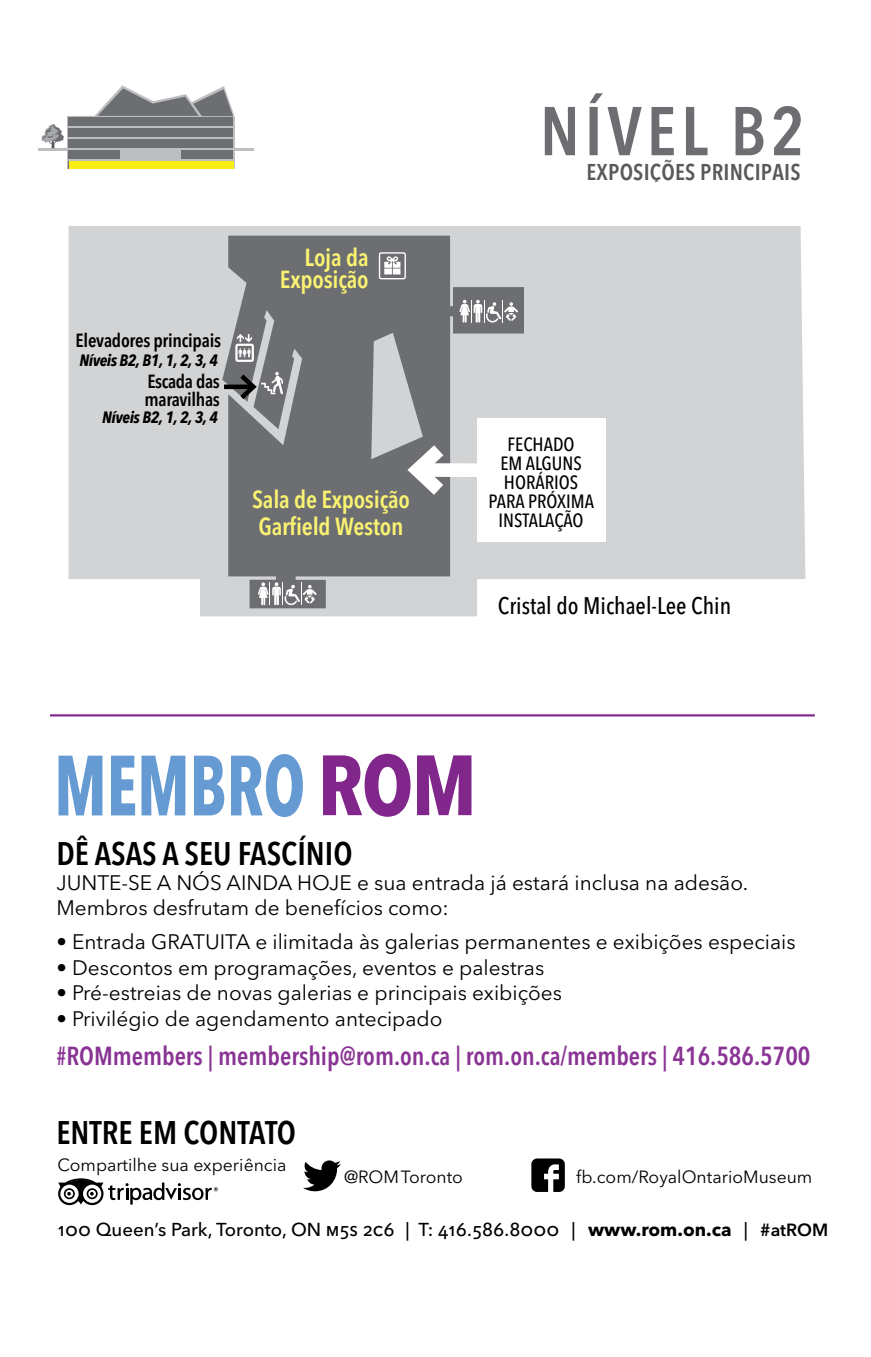
<style>
.page{position:relative;width:871px;height:1357px;background:#fff}
.page>*{position:absolute;margin:0;border:0;box-sizing:border-box;transform-origin:0 0}
.t1{font:700 condensed 84.38px "Avenir Next LT Pro";color:#659ad2;scale:.81 1}
.t2{font:600 condensed 68.17px "Avenir Next LT Pro";letter-spacing:.07em;color:#6d6e71}
.t3{font:600 condensed 32.4px "Avenir Next LT Pro";color:#000}
.t4{font:600 condensed 25.88px "Avenir Next LT Pro";color:#893494}
.t5{font:600 condensed 24.53px/27.2px "Avenir Next LT Pro";letter-spacing:-.01em;color:#faf371}
.t6{font:500 condensed 23.85px "Avenir Next LT Pro";color:#000}
.t7{font:600 condensed 22.72px "Avenir Next LT Pro";letter-spacing:.01em;color:#58595b}
.t8{font:20.93px/25.4px "Avenir Next LT Pro";color:#000}
.t9{font:500 condensed 19.12px/19.1px "Avenir Next LT Pro";color:#000;text-align:center}
.t10{font:600 condensed 18.9px/18.2px "Avenir Next LT Pro";letter-spacing:-.02em;color:#000}
.t11{font:500 18.68px "Avenir Next LT Pro";color:#000}
.t12{font:17.55px "Avenir Next LT Pro";color:#000}
.t13{font:italic 700 condensed 16.43px "Avenir Next LT Pro";letter-spacing:-.025em;color:#000}
.s1{font-weight:500;font-stretch:normal}
.s2{font-weight:700}
.s3{font-weight:600;font-size:17.55px}
</style>
<div class="page">
<hr style="left:39px;top:148px;width:28px;height:2px;background:#bcbec0">
<svg style="left:41px;top:85px;width:213px;height:84px"></svg>
<div style="left:69px;top:161px;width:164px;height:8px;background:#f7ec13"></div>
<svg style="left:69px;top:226px;width:736px;height:390px;background:#d5d7d8"></svg>
<svg style="left:222px;top:236px;width:302px;height:372px;background:#8d8f91"></svg>
<svg style="left:459px;top:300px;width:60px;height:23px"></svg>
<svg style="left:258px;top:582px;width:59px;height:23px"></svg>
<div style="left:379px;top:252px;width:27px;height:27px;border:1px solid #fff;border-radius:2px"></div>
<svg style="left:384px;top:256px;width:16px;height:18px"></svg>
<svg style="left:235px;top:334px;width:19px;height:28px"></svg>
<div style="left:224px;top:384px;width:29px;height:5px;background:#000"></div>
<svg style="left:235px;top:372px;width:48px;height:27px"></svg>
<div style="left:417px;top:463px;width:106px;height:14px;background:#fff"></div>
<svg style="left:407px;top:431px;width:51px;height:78px"></svg>
<hr style="left:50px;top:714px;width:765px;height:2px;background:#81278c">
<svg style="left:531px;top:1158px;width:34px;height:34px"></svg>
<svg style="left:303px;top:1160px;width:38px;height:31px"></svg>
<svg style="left:323px;top:754px;width:87px;height:63px"></svg>
<svg style="left:417px;top:755px;width:54px;height:60px"></svg>
<svg style="left:58px;top:1178px;width:160px;height:27px"></svg>
<div style="left:477px;top:419px;width:129px;height:123px;background:#fff"></div>
<p class="t10" style="left:76px;top:331px;width:147px">Elevadores principais</p>
<p class="t13" style="left:79px;top:350px;width:140px">Níveis B2, B1, 1, 2, 3, 4</p>
<p class="t10" style="left:145px;top:372px;width:77px">Escada das maravilhas</p>
<p class="t13" style="left:102px;top:407px;width:117px">Níveis B2, 1, 2, 3, 4</p>
<p class="t10" style="left:145px;top:335px;width:77px">Escada das maravilhas</p>
<p class="t13" style="left:102px;top:370px;width:117px">Níveis B2, 1, 2, 3, 4</p>
<p class="t5" style="left:280px;top:246px;width:90px;line-height:22.7px;text-align:right">Loja da<br>Exposição</p>
<p class="t5" style="left:259px;top:476px;width:146px">Garfield Weston</p>
<p class="t5" style="left:252px;top:485px;width:159px">Sala de Exposição<br>Garfield Weston</p>
<h1 class="t1" style="left:54px;top:734px;width:311px">MEMBRO</h1>
<h2 class="t2" style="left:540px;top:90px;width:266px">NÍVEL B2</h2>
<p class="t7" style="left:586px;top:159px;width:215px">EXPOSIÇÕES PRINCIPAIS</p>
<h2 class="t2" style="left:540px;top:127px;width:266px">NÍVEL B2</h2>
<p class="t9" style="left:488px;top:434px;width:107px">FECHADO<br>EM ALGUNS<br>HORÁRIOS<br>PARA PRÓXIMA<br>INSTALAÇÃO</p>
<p class="t6" style="left:498px;top:591px;width:235px">Cristal do Michael-Lee Chin</p>
<h3 class="t3" style="left:56px;top:833px;width:298px">DÊ ASAS A SEU FASCÍNIO</h3>
<p class="t8" style="left:56px;top:870px;width:693px">JUNTE-SE A NÓS AINDA HOJE e sua entrada já estará inclusa na adesão.<br>Membros desfrutam de benefícios como:</p>
<p class="t8" style="left:56px;top:929px;width:741px">• Entrada GRATUITA e ilimitada às galerias permanentes e exibições especiais</p>
<p class="t8" style="left:56px;top:955px;width:489px">• Descontos em programações, eventos e palestras</p>
<p class="t8" style="left:56px;top:980px;width:507px">• Pré-estreias de novas galerias e principais exibições</p>
<p class="t8" style="left:56px;top:1005px;width:388px">• Privilégio de agendamento antecipado</p>
<p class="t4" style="left:56px;top:1040px;width:755px">#ROMmembers <span class="s1">|</span> membership@rom.on.ca <span class="s1">|</span> rom.on.ca/members <span class="s1">|</span> 416.586.5700</p>
<h3 class="t3" style="left:56px;top:1112px;width:241px">ENTRE EM CONTATO</h3>
<p class="t12" style="left:57px;top:1154px;width:230px">Compartilhe sua experiência</p>
<p class="t12" style="left:344px;top:1167px;width:120px">@ROMToronto</p>
<p class="t12" style="left:576px;top:1166px;width:238px">fb.com/RoyalOntarioMuseum</p>
<p class="t11" style="left:58px;top:1218px;width:772px">100 Queen’s Park, Toronto, ON M5S 2C6 | T: 416.586.8000 | <span class="s2">www.rom.on.ca</span> | <span class="s3">#atROM</span></p>
</div>
